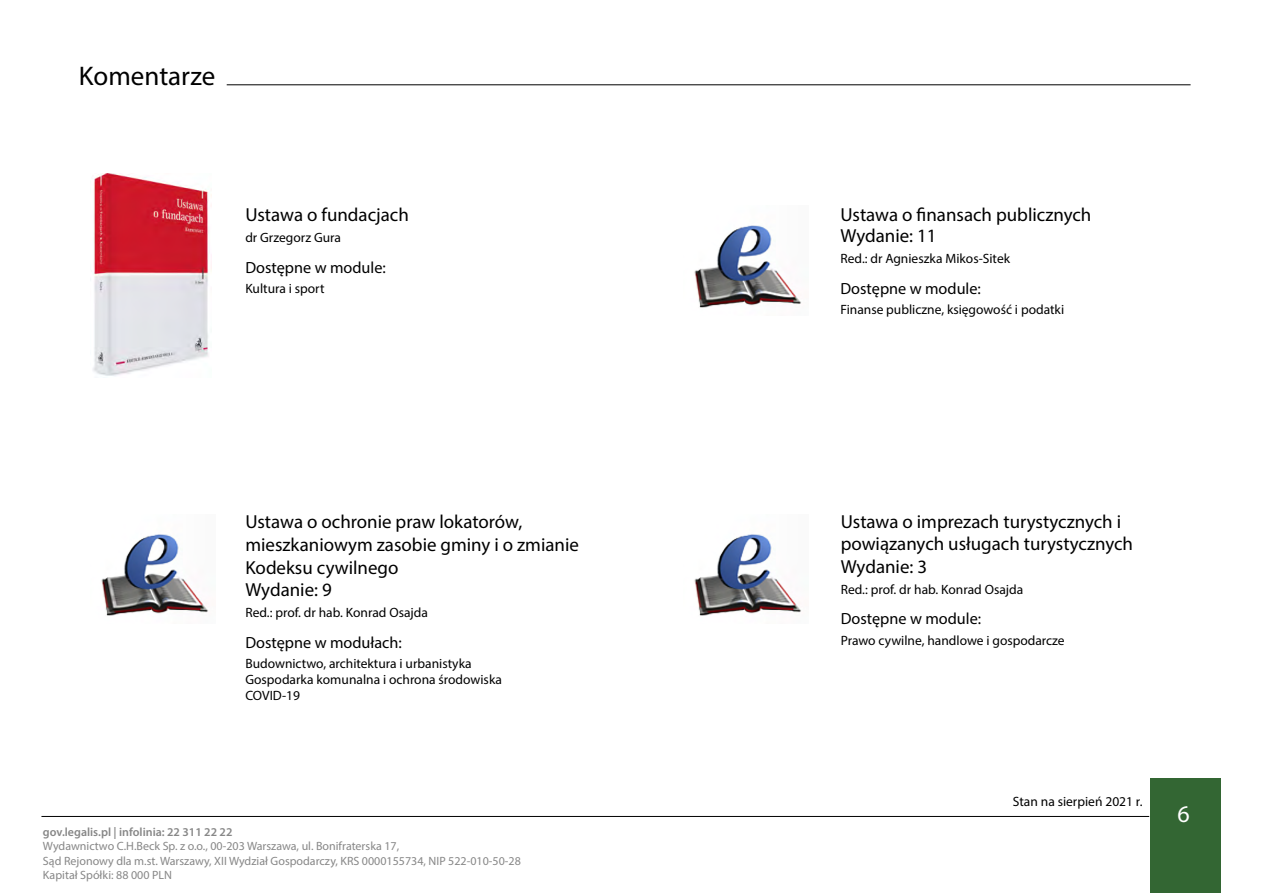
<style>
.page{position:relative;width:1263px;height:893px;background:#fff}
.page>*{position:absolute;margin:0;border:0;box-sizing:border-box;transform-origin:0 0}
.t1{font:27px "Myriad Pro";color:#000}
.t2{font:24px "Myriad Pro";color:#fff}
.t3{font:18.9px/22.6px "Myriad Pro";color:#000}
.t4{font:16.2px "Myriad Pro";color:#000}
.t5{font:13.5px/16.2px "Myriad Pro";color:#000}
.t6{font:12px/14.4px "Myriad Pro";color:#878787}
.t7{font:600 12px "Myriad Pro";color:#878787}
</style>
<div class="page">
<hr style="left:41px;top:816px;width:1108px;height:1px;background:#000">
<div style="left:1150px;top:779px;width:70px;height:114px;background:#363"></div>
<hr style="left:227px;top:85px;width:963px;height:1px;background:#000">
<img style="left:694px;top:225px;width:107px;height:83px">
<img style="left:694px;top:534px;width:107px;height:82px">
<img style="left:101px;top:534px;width:107px;height:82px">
<img style="left:93px;top:173px;width:116px;height:203px">
<h1 class="t1" style="left:79px;top:59px;width:138px">Komentarze</h1>
<h3 class="t3" style="left:245px;top:203px;width:165px">Ustawa o fundacjach</h3>
<p class="t5" style="left:245px;top:230px;width:97px">dr Grzegorz Gura</p>
<p class="t4" style="left:245px;top:257px;width:142px">Dostępne w module:</p>
<p class="t5" style="left:245px;top:280px;width:81px">Kultura i sport</p>
<h3 class="t3" style="left:245px;top:510px;width:335px">Ustawa o ochronie praw lokatorów, mieszkaniowym zasobie gminy i o zmianie<br>Kodeksu cywilnego<br>Wydanie: 9</h3>
<p class="t5" style="left:245px;top:604px;width:184px">Red.: prof. dr hab. Konrad Osajda</p>
<p class="t4" style="left:245px;top:632px;width:158px">Dostępne w modułach:</p>
<p class="t5" style="left:245px;top:655px;width:258px">Budownictwo, architektura i urbanistyka<br>Gospodarka komunalna i ochrona środowiska<br>COVID-19</p>
<p class="t7" style="left:43px;top:824px;width:191px">gov.legalis.pl | infolinia: 22 311 22 22</p>
<p class="t6" style="left:43px;top:839px;width:479px">Wydawnictwo C.H.Beck Sp. z o.o., 00-203 Warszawa, ul. Bonifraterska 17,<br>Sąd Rejonowy dla m.st. Warszawy, XII Wydział Gospodarczy, KRS 0000155734, NIP 522-010-50-28<br>Kapitał Spółki: 88 000 PLN</p>
<h3 class="t3" style="left:840px;top:204px;width:252px;line-height:21px">Ustawa o finansach publicznych<br>Wydanie: 11</h3>
<p class="t5" style="left:840px;top:251px;width:171px">Red.: dr Agnieszka Mikos-Sitek</p>
<p class="t4" style="left:840px;top:278px;width:142px">Dostępne w module:</p>
<p class="t5" style="left:840px;top:301px;width:225px">Finanse publiczne, księgowość i podatki</p>
<h3 class="t3" style="left:841px;top:510px;width:294px">Ustawa o imprezach turystycznych i powiązanych usługach turystycznych<br>Wydanie: 3</h3>
<p class="t5" style="left:841px;top:581px;width:184px">Red.: prof. dr hab. Konrad Osajda</p>
<p class="t4" style="left:841px;top:609px;width:142px">Dostępne w module:</p>
<p class="t5" style="left:841px;top:632px;width:225px">Prawo cywilne, handlowe i gospodarcze</p>
<p class="t5" style="left:1013px;top:793px;width:131px">Stan na sierpień 2021 r.</p>
<h2 class="t2" style="left:1177px;top:799px;width:14px">6</h2>
</div>
